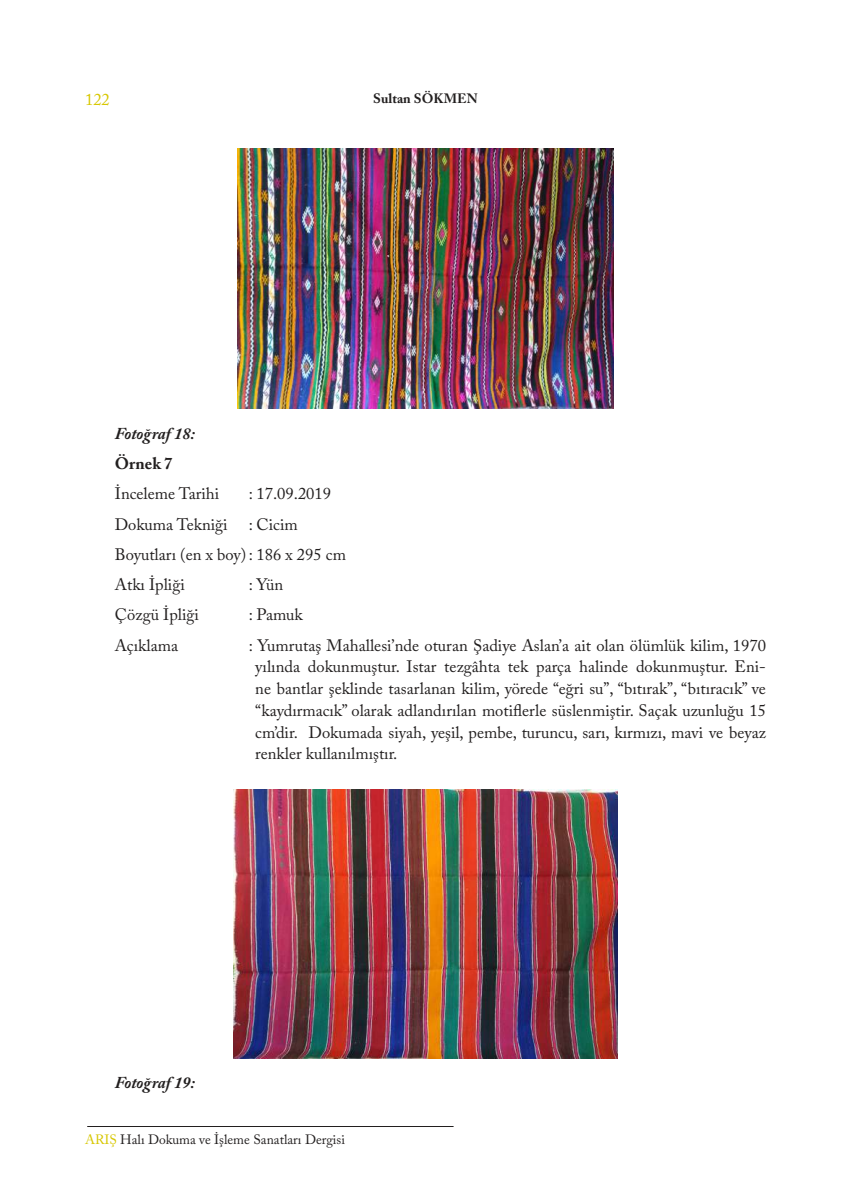
<style>
.page{position:relative;width:851px;height:1191px;background:#fff}
.page>*{position:absolute;margin:0;border:0;box-sizing:border-box;transform-origin:0 0}
.t1{font:16.5px/21.8px "Adobe Caslon Pro";color:#221f1f}
.t2{font:italic 700 16.5px "Adobe Caslon Pro";color:#221f1f}
.t3{font:700 16.5px "Adobe Caslon Pro";color:#221f1f}
.t4{font:16.5px "Adobe Caslon Pro";color:#d7c700}
.t5{font:13.5px "Adobe Caslon Pro";color:#221f1f}
.t6{font:700 13.5px "Adobe Caslon Pro";letter-spacing:.005em;color:#221f1f}
.s1{color:#d7c700}
</style>
<div class="page">
<hr style="left:87px;top:1126px;width:366px;height:1px;background:#221f1f">
<img style="left:237px;top:149px;width:376px;height:259px">
<img style="left:234px;top:789px;width:383px;height:269px">
<p class="t4" style="left:85px;top:90px;width:26px">122</p>
<p class="t6" style="left:373px;top:91px;width:106px">Sultan SÖKMEN</p>
<p class="t2" style="left:115px;top:427px;width:81px">Fotoğraf 18:</p>
<p class="t3" style="left:115px;top:454px;width:59px">Örnek 7</p>
<p class="t1" style="left:115px;top:483px;width:106px">İnceleme Tarihi</p>
<p class="t1" style="left:249px;top:483px;width:84px">: 17.09.2019</p>
<p class="t1" style="left:115px;top:513px;width:114px">Dokuma Tekniği</p>
<p class="t1" style="left:115px;top:509px;width:232px;line-height:30.3px;text-indent:134px">: Cicim<br>Boyutları (en x boy) : 186 x 295 cm<br>Atkı İpliği</p>
<p class="t1" style="left:249px;top:574px;width:36px">: Yün</p>
<p class="t1" style="left:115px;top:604px;width:85px">Çözgü İpliği</p>
<p class="t1" style="left:249px;top:604px;width:56px">: Pamuk</p>
<p class="t1" style="left:115px;top:634px;width:65px">Açıklama</p>
<p class="t1" style="left:255px;top:634px;width:512px;text-align:justify;text-indent:-7px">: Yumrutaş Mahallesi’nde oturan Şadiye Aslan’a ait olan ölümlük kilim, 1970 yılında dokunmuştur. Istar tezgâhta tek parça halinde dokunmuştur. Eni&shy;ne bantlar şeklinde tasarlanan kilim, yörede “eğri su”, “bıtırak”, “bıtıracık” ve “kaydırmacık” olarak adlandırılan motiflerle süslenmiştir. Saçak uzunluğu 15 cm’dir. Dokumada siyah, yeşil, pembe, turuncu, sarı, kırmızı, mavi ve beyaz renkler kullanılmıştır.</p>
<p class="t2" style="left:115px;top:1076px;width:81px">Fotoğraf 19:</p>
<p class="t5" style="left:85px;top:1131px;width:261px"><span class="s1">ARIŞ</span> Halı Dokuma ve İşleme Sanatları Dergisi</p>
</div>
